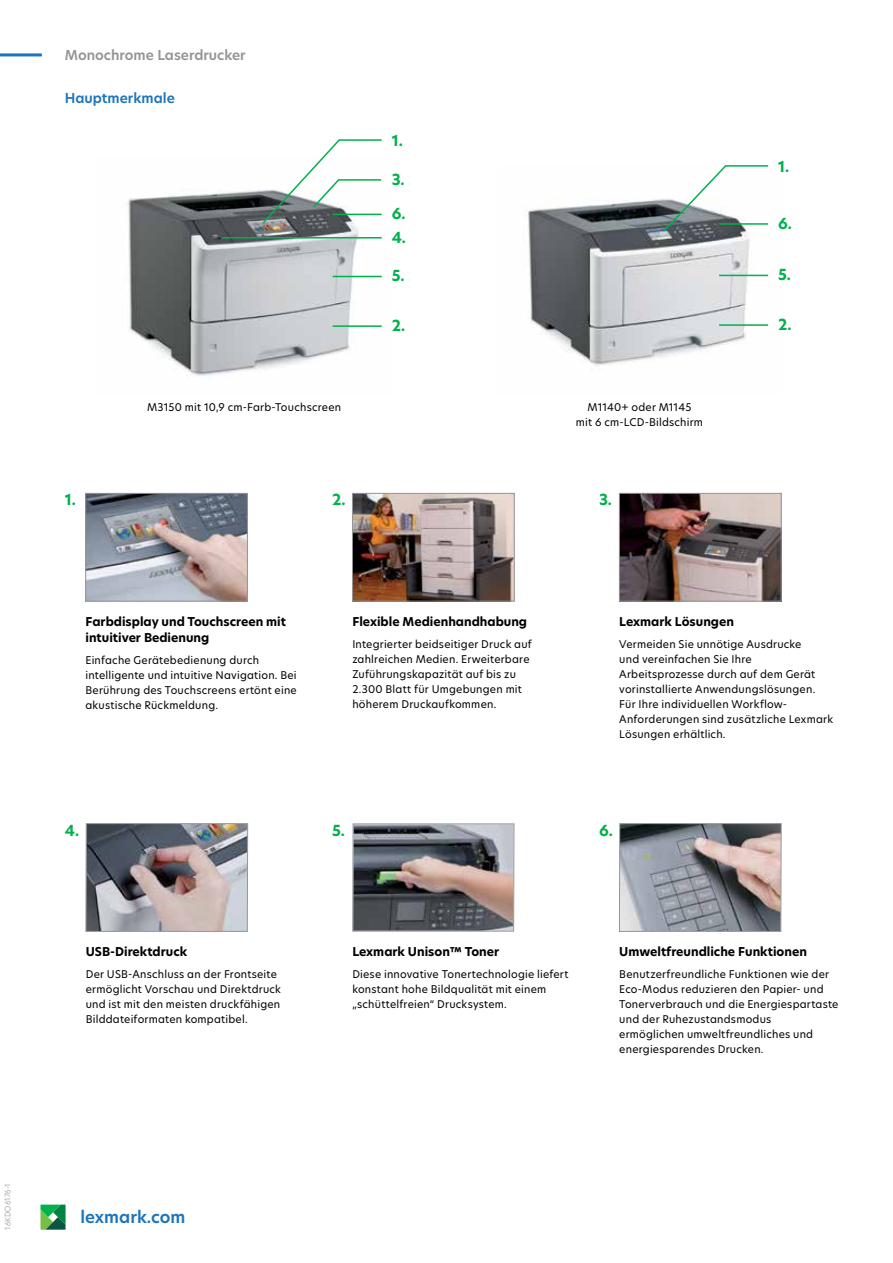
<style>
.page{position:relative;width:893px;height:1263px;background:#fff}
.page>*{position:absolute;margin:0;border:0;box-sizing:border-box;transform-origin:0 0}
.t1{font:600 16.5px "TP Hero";color:#1c75bc}
.t2{font:700 15px/23.4px "TP Hero";color:#00b14c}
.t3{font:600 13.5px "TP Hero";color:#939598}
.t4{font:600 13.5px "TP Hero";color:#1c75bc}
.t5{font:700 12px/16.5px "TP Hero";color:#000}
.t6{font:10.5px/15px "TP Hero";letter-spacing:.02em;color:#000}
.t7{font:300 7.5px "TP Hero";color:#939598}
</style>
<div class="page">
<svg style="left:40px;top:1204px;width:26px;height:26px"></svg>
<hr style="left:0;top:53px;width:42px;height:3px;background:#1c75bc">
<img style="left:352px;top:492px;width:163px;height:440px">
<img style="left:85px;top:493px;width:163px;height:108px">
<img style="left:86px;top:823px;width:162px;height:109px">
<svg style="left:619px;top:823px;width:162px;height:109px;background:#8e8e92"></svg>
<img style="left:619px;top:493px;width:162px;height:108px">
<img style="left:127px;top:189px;width:255px;height:187px">
<img style="left:525px;top:199px;width:244px;height:171px">
<svg style="left:662px;top:165px;width:107px;height:68px"></svg>
<svg style="left:261px;top:139px;width:121px;height:86px"></svg>
<hr style="left:719px;top:223px;width:49px;height:2px;background:#00b14c">
<hr style="left:333px;top:214px;width:49px;height:1px;background:#00b14c">
<hr style="left:222px;top:237px;width:160px;height:1px;background:#00b14c">
<hr style="left:719px;top:324px;width:49px;height:2px;background:#00b14c">
<hr style="left:333px;top:325px;width:49px;height:2px;background:#00b14c">
<hr style="left:719px;top:275px;width:49px;height:1px;background:#00b14c">
<hr style="left:333px;top:276px;width:49px;height:1px;background:#00b14c">
<p class="t7" style="left:3px;top:1230px;width:48px;rotate:-90deg">16KDO6176-1</p>
<p class="t3" style="left:65px;top:46px;width:182px">Monochrome Laserdrucker</p>
<p class="t4" style="left:65px;top:88px;width:112px">Hauptmerkmale</p>
<h2 class="t2" style="left:392px;top:129px;width:13px">1.</h2>
<h2 class="t2" style="left:392px;top:168px;width:15px">3.</h2>
<h2 class="t2" style="left:392px;top:202px;width:16px">6.<br>4.</h2>
<h2 class="t2" style="left:778px;top:154px;width:13px">1.</h2>
<h2 class="t2" style="left:778px;top:212px;width:15px">6.</h2>
<h2 class="t2" style="left:392px;top:264px;width:14px">5.</h2>
<h2 class="t2" style="left:778px;top:263px;width:14px">5.</h2>
<h2 class="t2" style="left:392px;top:314px;width:15px">2.</h2>
<h2 class="t2" style="left:778px;top:313px;width:15px">2.</h2>
<h2 class="t2" style="left:65px;top:488px;width:13px">1.</h2>
<p class="t6" style="left:147px;top:399px;width:195px">M3150 mit 10,9 cm-Farb-Touchscreen</p>
<p class="t6" style="left:576px;top:399px;width:129px;text-align:center">M1140+ oder M1145<br>mit 6 cm-LCD-Bildschirm</p>
<h2 class="t2" style="left:332px;top:488px;width:15px">2.</h2>
<h2 class="t2" style="left:599px;top:488px;width:15px">3.</h2>
<p class="t5" style="left:86px;top:613px;width:202px">Farbdisplay und Touchscreen mit intuitiver Bedienung</p>
<p class="t6" style="left:86px;top:652px;width:213px">Einfache Gerätebedienung durch intelligente und intuitive Navigation. Bei Berührung des Touchscreens ertönt eine akustische Rückmeldung.</p>
<p class="t5" style="left:352px;top:613px;width:176px">Flexible Medienhandhabung</p>
<p class="t6" style="left:352px;top:636px;width:181px">Integrierter beidseitiger Druck auf zahlreichen Medien. Erweiterbare<br>Zuführungskapazität auf bis zu<br>2.300 Blatt für Umgebungen mit höherem Druckaufkommen.</p>
<p class="t5" style="left:619px;top:613px;width:116px">Lexmark Lösungen</p>
<p class="t6" style="left:619px;top:636px;width:215px">Vermeiden Sie unnötige Ausdrucke<br>und vereinfachen Sie Ihre Arbeitsprozesse durch auf dem Gerät vorinstallierte Anwendungslösungen.<br>Für Ihre individuellen Workflow-Anforderungen sind zusätzliche Lexmark Lösungen erhältlich.</p>
<h2 class="t2" style="left:65px;top:818px;width:16px">4.</h2>
<p class="t5" style="left:86px;top:943px;width:103px">USB-Direktdruck</p>
<p class="t6" style="left:86px;top:966px;width:197px">Der USB-Anschluss an der Frontseite ermöglicht Vorschau und Direktdruck und ist mit den meisten druckfähigen Bilddateiformaten kompatibel.</p>
<h2 class="t2" style="left:332px;top:818px;width:14px">5.</h2>
<h2 class="t2" style="left:599px;top:818px;width:15px">6.</h2>
<p class="t5" style="left:352px;top:943px;width:148px">Lexmark Unison™ Toner</p>
<p class="t6" style="left:352px;top:966px;width:218px">Diese innovative Tonertechnologie liefert konstant hohe Bildqualität mit einem „schüttelfreien“ Drucksystem.</p>
<p class="t5" style="left:619px;top:943px;width:189px">Umweltfreundliche Funktionen</p>
<p class="t6" style="left:619px;top:966px;width:221px">Benutzerfreundliche Funktionen wie der Eco-Modus reduzieren den Papier- und Tonerverbrauch und die Energiespartaste und der Ruhezustandsmodus ermöglichen umweltfreundliches und energiesparendes Drucken.</p>
<h1 class="t1" style="left:80px;top:1206px;width:106px">lexmark.com</h1>
</div>
